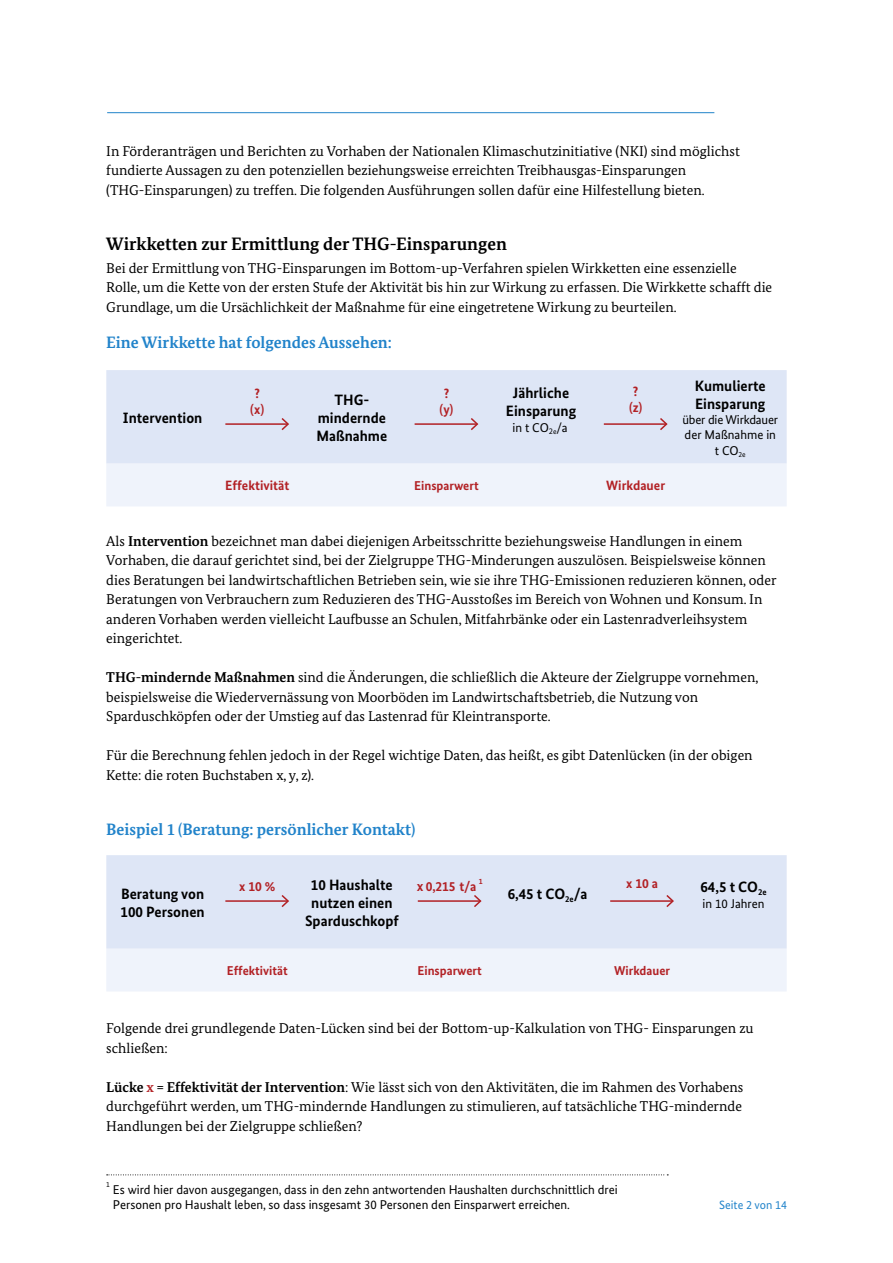
<style>
.page{position:relative;width:893px;height:1263px;background:#fff}
.page>*{position:absolute;margin:0;border:0;box-sizing:border-box;transform-origin:0 0}
.t1{font:700 18px "Bundes Serif";color:#000}
.t2{font:700 16.5px "Bundes Serif";color:#2183ca}
.t3{font:700 15px/18px "Bundes Sans";color:#000;text-align:center}
.t4{font:14.25px/19.5px "Bundes Serif";color:#000}
.t5{font:700 13.5px/16.2px "Bundes Sans";color:#b22125;text-align:center}
.t6{font:12.75px/15.3px "Bundes Sans";color:#000;text-align:center}
.t7{font:700 12.75px "Bundes Sans";color:#b22125}
.seitenzahl{font:12px "Bundes Sans";color:#2183ca}
.t8{font:700 7.8px "Bundes Sans";color:#b22125}
.t9{font:7.5px "Bundes Sans";color:#000}
.s1{font-weight:700}
.s2{font-weight:700;color:#b22125}
</style>
<div class="page">
<hr style="left:107px;top:112px;width:607px;height:1px;background:#2183ca">
<div style="left:106px;top:370px;width:681px;height:94px;background:#dee6f6"></div>
<div style="left:106px;top:464px;width:681px;height:42px;background:#eff3fb"></div>
<hr style="left:225px;top:423px;width:63px;height:2px;background:#b22125">
<svg style="left:280px;top:416px;width:10px;height:16px"></svg>
<hr style="left:415px;top:423px;width:62px;height:2px;background:#b22125">
<svg style="left:469px;top:416px;width:10px;height:16px"></svg>
<hr style="left:604px;top:423px;width:62px;height:2px;background:#b22125">
<svg style="left:658px;top:416px;width:11px;height:16px"></svg>
<div style="left:106px;top:855px;width:681px;height:94px;background:#dee6f6"></div>
<div style="left:106px;top:949px;width:681px;height:42px;background:#eff3fb"></div>
<hr style="left:225px;top:900px;width:63px;height:2px;background:#b22125">
<svg style="left:280px;top:893px;width:10px;height:16px"></svg>
<hr style="left:418px;top:900px;width:62px;height:2px;background:#b22125">
<svg style="left:472px;top:893px;width:11px;height:16px"></svg>
<hr style="left:610px;top:900px;width:63px;height:2px;background:#b22125">
<svg style="left:665px;top:893px;width:10px;height:16px"></svg>
<svg style="left:107px;top:1174px;width:561px;height:1px"></svg>
<p class="t4" style="left:106px;top:141px;width:635px">In Förderanträgen und Berichten zu Vorhaben der Nationalen Klimaschutzinitiative (NKI) sind möglichst fundierte Aussagen zu den potenziellen beziehungsweise erreichten Treibhausgas-Einsparungen (THG-Einsparungen) zu treffen. Die folgenden Ausführungen sollen dafür eine Hilfestellung bieten.</p>
<h1 class="t1" style="left:106px;top:233px;width:402px">Wirkketten zur Ermittlung der THG-Einsparungen</h1>
<p class="t4" style="left:106px;top:258px;width:667px">Bei der Ermittlung von THG-Einsparungen im Bottom-up-Verfahren spielen Wirkketten eine essenzielle<br>Rolle, um die Kette von der ersten Stufe der Aktivität bis hin zur Wirkung zu erfassen. Die Wirkkette schafft die<br>Grundlage, um die Ursächlichkeit der Maßnahme für eine eingetretene Wirkung zu beurteilen.</p>
<h2 class="t2" style="left:106px;top:332px;width:287px">Eine Wirkkette hat folgendes Aussehen:</h2>
<p class="t3" style="left:123px;top:408px;width:81px">Intervention</p>
<p class="t5" style="left:250px;top:385px;width:15px">? (x)</p>
<p class="t3" style="left:316px;top:390px;width:72px">THG&shy;mindernde<br>Maßnahme</p>
<p class="t5" style="left:440px;top:385px;width:15px">? (y)</p>
<p class="t3" style="left:506px;top:384px;width:72px">Jährliche<br>Einsparung</p>
<p class="t6" style="left:512px;top:419px;width:57px">in t CO<sub>2</sub><sub>e</sub>/a</p>
<p class="t5" style="left:629px;top:383px;width:15px;text-align:left">? (z)</p>
<p class="t3" style="left:695px;top:376px;width:72px;text-align:left">Kumulierte<br>Einsparung</p>
<p class="t6" style="left:682px;top:412px;width:97px">über die Wirkdauer der Maßnahme in t CO<sub>2e</sub></p>
<p class="t5" style="left:225px;top:477px;width:66px">Effektivität</p>
<p class="t7" style="left:414px;top:477px;width:66px">Einsparwert</p>
<p class="t5" style="left:606px;top:477px;width:60px">Wirkdauer</p>
<p class="t4" style="left:106px;top:531px;width:672px">Als <span class="s1">Intervention</span> bezeichnet man dabei diejenigen Arbeitsschritte beziehungsweise Handlungen in einem Vorhaben, die darauf gerichtet sind, bei der Zielgruppe THG-Minderungen auszulösen. Beispielsweise können dies Beratungen bei landwirtschaftlichen Betrieben sein, wie sie ihre THG-Emissionen reduzieren können, oder Beratungen von Verbrauchern zum Reduzieren des THG-Ausstoßes im Bereich von Wohnen und Konsum. In anderen Vorhaben werden vielleicht Laufbusse an Schulen, Mitfahrbänke oder ein Lastenradverleihsystem eingerichtet.</p>
<p class="t4" style="left:106px;top:667px;width:654px"><span class="s1">THG-mindernde Maßnahmen</span> sind die Änderungen, die schließlich die Akteure der Zielgruppe vornehmen, beispielsweise die Wiedervernässung von Moorböden im Landwirtschaftsbetrieb, die Nutzung von<br>Sparduschköpfen oder der Umstieg auf das Lastenrad für Kleintransporte.</p>
<p class="t4" style="left:106px;top:745px;width:648px">Für die Berechnung fehlen jedoch in der Regel wichtige Daten, das heißt, es gibt Datenlücken (in der obigen<br>Kette: die roten Buchstaben x, y, z).</p>
<h2 class="t2" style="left:106px;top:819px;width:311px">Beispiel 1 (Beratung: persönlicher Kontakt)</h2>
<p class="t3" style="left:121px;top:884px;width:86px;text-align:left">Beratung von<br>100 Personen</p>
<p class="t5" style="left:239px;top:878px;width:37px">x 10 %</p>
<p class="t3" style="left:305px;top:875px;width:95px">10 Haushalte nutzen einen<br>Sparduschkopf</p>
<p class="t5" style="left:417px;top:878px;width:61px">x 0,215 t/a</p>
<p class="t8" style="left:479px;top:877px;width:5px">1</p>
<p class="t3" style="left:508px;top:884px;width:81px">6,45 t CO<sub>2e</sub>/a</p>
<p class="t5" style="left:626px;top:875px;width:33px">x 10 a</p>
<p class="t3" style="left:700px;top:878px;width:68px">64,5 t CO<sub>2e</sub></p>
<p class="t6" style="left:702px;top:896px;width:63px">in 10 Jahren</p>
<p class="t7" style="left:227px;top:962px;width:62px">Effektivität</p>
<p class="t7" style="left:417px;top:962px;width:66px">Einsparwert</p>
<p class="t7" style="left:614px;top:962px;width:57px">Wirkdauer</p>
<p class="t4" style="left:106px;top:1018px;width:649px">Folgende drei grundlegende Daten-Lücken sind bei der Bottom-up-Kalkulation von THG- Einsparungen zu schließen:</p>
<h3 class="t4" style="left:106px;top:1077px;width:639px"><span class="s1">Lücke</span> <span class="s2">x</span> <span class="s1">= Effektivität der Intervention</span>: Wie lässt sich von den Aktivitäten, die im Rahmen des Vorhabens</h3>
<p class="t4" style="left:106px;top:1096px;width:637px">durchgeführt werden, um THG-mindernde Handlungen zu stimulieren, auf tatsächliche THG-mindernde<br>Handlungen bei der Zielgruppe schließen?</p>
<p class="t9" style="left:106px;top:1180px;width:5px">1</p>
<p class="t6" style="left:113px;top:1181px;width:506px;text-align:left">Es wird hier davon ausgegangen, dass in den zehn antwortenden Haushalten durchschnittlich drei<br>Personen pro Haushalt leben, so dass insgesamt 30 Personen den Einsparwert erreichen.</p>
<p class="seitenzahl" style="left:719px;top:1197px;width:69px">Seite 2 von 14</p>
</div>
